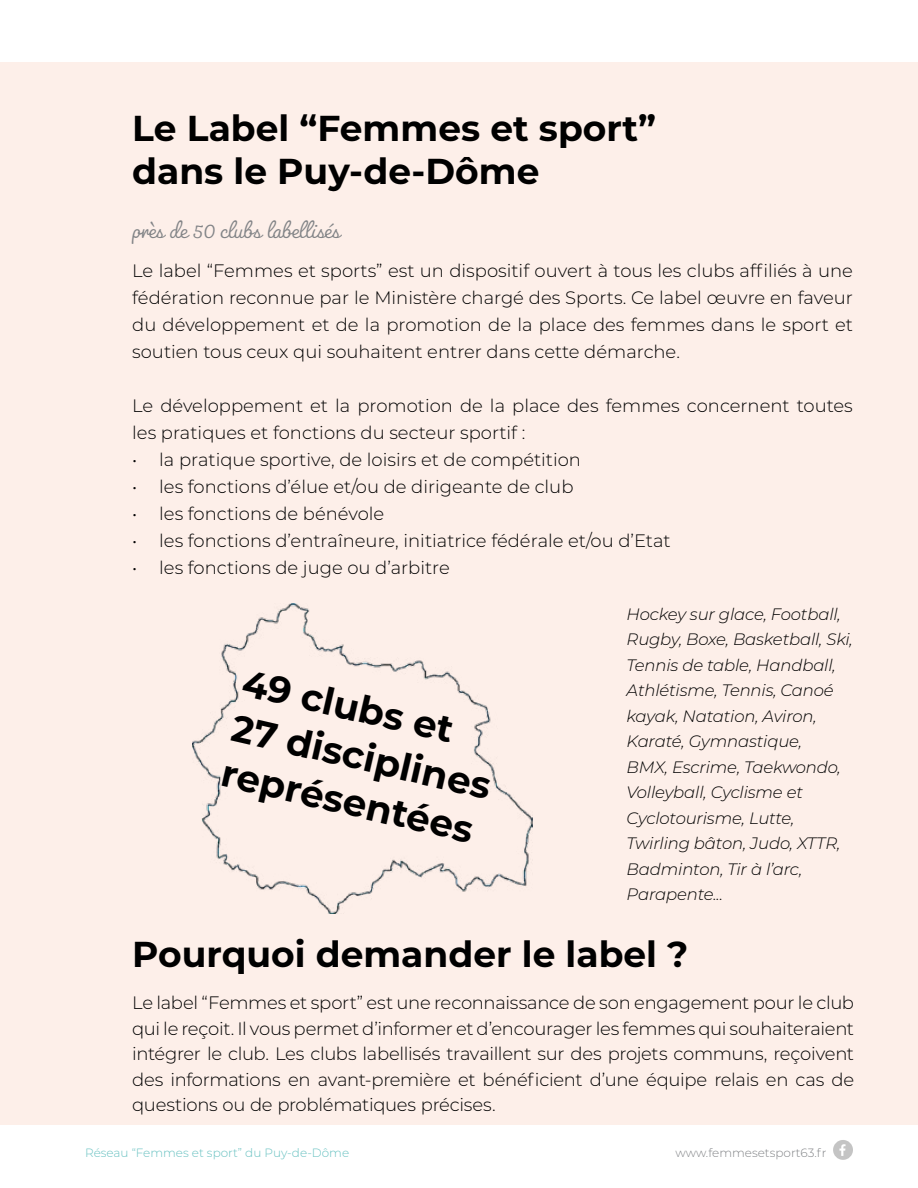
<style>
.page{position:relative;width:918px;height:1188px;background:#fff}
.page>*{position:absolute;margin:0;border:0;box-sizing:border-box;transform-origin:0 0}
.t1{font:700 37.5px/46.5px "Montserrat";color:#000}
.t2{font:700 36px/43.2px "Montserrat";color:#000}
.t3{font:300 27px "Pacifico";color:#828487}
.t4{font:300 18px/27px "Montserrat";color:#000;text-align:justify}
.t5{font:italic 300 16.5px/25.5px "Montserrat";letter-spacing:-.01em;color:#000}
.t6{font:300 12px "Montserrat";color:#68c1c1}
.t7{font:300 12px "Montserrat";color:#828487}
</style>
<div class="page">
<div style="left:833px;top:1140px;width:20px;height:20px;background:#c4c4c4;border-radius:50%"></div>
<svg style="left:839px;top:1144px;width:7px;height:12px"></svg>
<div style="left:0;top:63px;width:918px;height:1062px;background:#fdefe9"></div>
<img style="left:192px;top:604px;width:340px;height:310px">
<h2 class="t2" style="left:132px;top:105px;width:525px">Le Label “Femmes et sport” dans le Puy-de-Dôme</h2>
<h3 class="t3" style="left:132px;top:213px;width:209px">près de 50 clubs labellisés</h3>
<p class="t4" style="left:132px;top:256px;width:722px">Le label “Femmes et sports” est un dispositif ouvert à tous les clubs affiliés à une fédération reconnue par le Ministère chargé des Sports. Ce label œuvre en faveur du développement et de la promotion de la place des femmes dans le sport et soutien tous ceux qui souhaitent entrer dans cette démarche.</p>
<p class="t4" style="left:132px;top:391px;width:722px">Le développement et la promotion de la place des femmes concernent toutes les pratiques et fonctions du secteur sportif :</p>
<p class="t4" style="left:132px;top:445px;width:450px">• la pratique sportive, de loisirs et de compétition</p>
<p class="t4" style="left:132px;top:472px;width:443px">• les fonctions d’élue et/ou de dirigeante de club</p>
<p class="t4" style="left:132px;top:499px;width:254px">• les fonctions de bénévole</p>
<p class="t4" style="left:132px;top:526px;width:540px">• les fonctions d’entraîneure, initiatrice fédérale et/ou d’Etat</p>
<p class="t4" style="left:132px;top:553px;width:319px">• les fonctions de juge ou d’arbitre</p>
<h1 class="t1" style="left:249px;top:657px;width:266px;rotate:13deg">49 clubs et<br>27 disciplines représentées</h1>
<p class="t5" style="left:627px;top:601px;width:228px">Hockey sur glace, Football,<br>Rugby, Boxe, Basketball, Ski,<br>Tennis de table, Handball,<br>Athlétisme, Tennis, Canoé kayak, Natation, Aviron,<br>Karaté, Gymnastique,<br>BMX, Escrime, Taekwondo,<br>Volleyball, Cyclisme et<br>Cyclotourisme, Lutte,<br>Twirling bâton, Judo, XTTR,<br>Badminton, Tir à l’arc,<br>Parapente...</p>
<h2 class="t2" style="left:132px;top:931px;width:558px">Pourquoi demander le label ?</h2>
<p class="t4" style="left:132px;top:990px;width:724px;line-height:25.5px">Le label “Femmes et sport” est une reconnaissance de son engagement pour le club qui le reçoit. Il vous permet d’informer et d’encourager les femmes qui souhaiteraient intégrer le club. Les clubs labellisés travaillent sur des projets communs, reçoivent des informations en avant-première et bénéficient d’une équipe relais en cas de questions ou de problématiques précises.</p>
<p class="t6" style="left:85px;top:1145px;width:266px">Réseau “Femmes et sport” du Puy-de-Dôme</p>
<p class="t7" style="left:675px;top:1145px;width:153px">www.femmesetsport63.fr</p>
</div>
